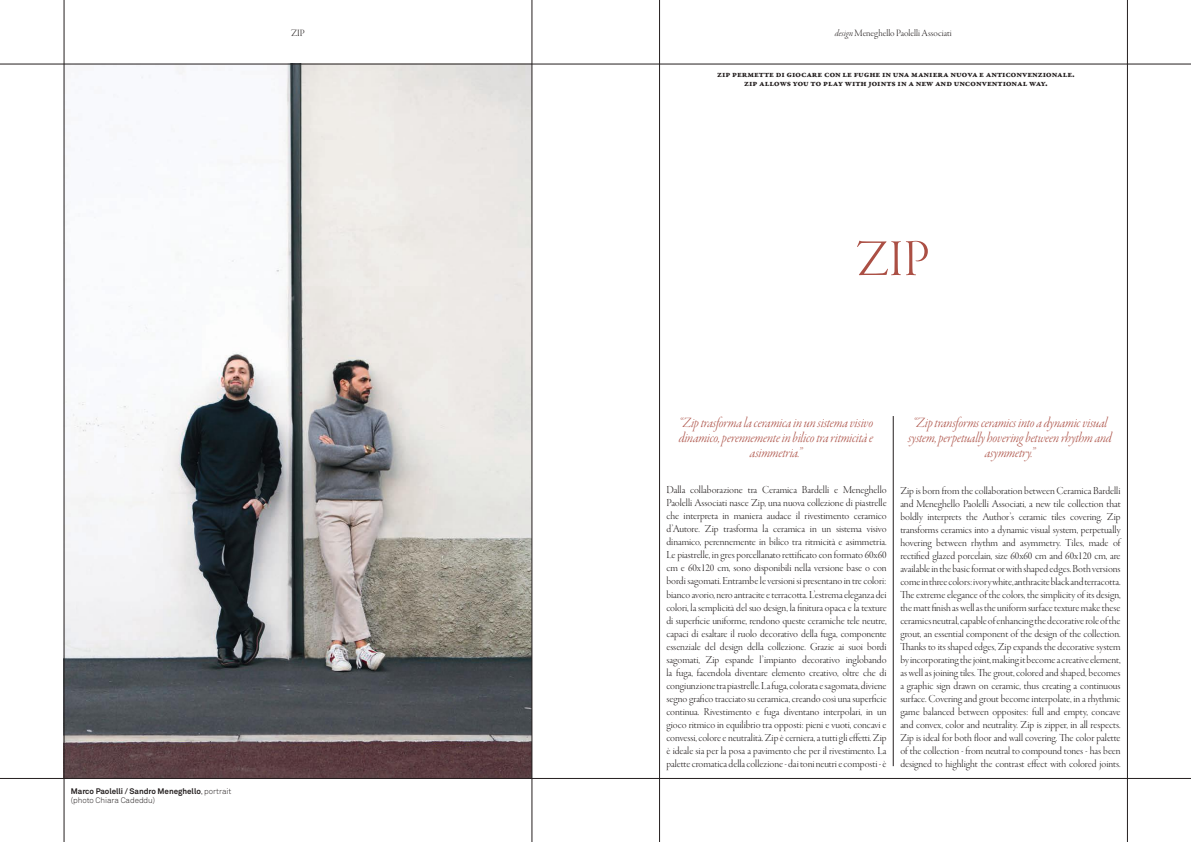
<style>
.page{position:relative;width:1191px;height:842px;background:#fff}
.page>*{position:absolute;margin:0;border:0;box-sizing:border-box;transform-origin:0 0}
.t1{font:53px "Garamond Premr Pro Lt Disp";color:#ab4f44}
.t2{font:15px/15px "Garamond Premr Pro Lt It Disp";letter-spacing:-.01em;color:#ab4f44;text-align:center}
.t3{font:11px/13px "Garamond Premr Pro Lt Disp";letter-spacing:-.005em;color:#241f1f;text-align:justify}
.t4{font:10px "Garamond Premr Pro Lt Disp";letter-spacing:.005em;color:#241f1f}
.t5{font:9px/9px "Garamond Premr Pro Bd Capt";letter-spacing:-.015em;color:#241f1f;text-align:center}
.t6{font:700 8px/9px "Akkurat";letter-spacing:-.005em;color:#241f1f}
.s1{font-family:"Garamond Premr Pro Lt It Disp"}
.s2{font-weight:300}
</style>
<div class="page">
<img style="left:65px;top:65px;width:466px;height:713px">
<hr style="left:893px;top:416px;width:1px;height:350px;background:#241f1f">
<hr style="left:0;top:64px;width:1191px;height:1px;background:#241f1f">
<hr style="left:0;top:778px;width:1191px;height:1px;background:#241f1f">
<hr style="left:64px;top:0;width:1px;height:842px;background:#241f1f">
<hr style="left:659px;top:0;width:1px;height:842px;background:#241f1f">
<hr style="left:531px;top:0;width:1px;height:842px;background:#241f1f">
<hr style="left:1127px;top:0;width:1px;height:842px;background:#241f1f">
<p class="t4" style="left:291px;top:27px;width:15px">ZIP</p>
<p class="t4" style="left:834px;top:27px;width:119px"><span class="s1">design</span> Meneghello Paolelli Associati</p>
<p class="t5" style="left:717px;top:70px;width:359px">zip permette di giocare con le fughe in una maniera nuova e anticonvenzionale. zip allows you to play with joints in a new and unconventional way.</p>
<p class="t6" style="left:71px;top:787px;width:162px">Marco Paolelli / Sandro Meneghello<span class="s2">, portrait (photo Chiara Cadeddu)</span></p>
<h1 class="t1" style="left:856px;top:230px;width:75px">ZIP</h1>
<h2 class="t2" style="left:678px;top:416px;width:196px">“Zip trasforma la ceramica in un sistema visivo dinamico, perennemente in bilico tra ritmicità e asimmetria.”</h2>
<h2 class="t2" style="left:908px;top:416px;width:205px">“Zip transforms ceramics into a dynamic visual system, perpetually hovering between rhythm and asymmetry.”</h2>
<p class="t3" style="left:666px;top:484px;width:222px">Dalla collaborazione tra Ceramica Bardelli e Meneghello Paolelli Associati nasce Zip, una nuova collezione di piastrelle che interpreta in maniera audace il rivestimento ceramico d’Autore. Zip trasforma la ceramica in un sistema visivo dinamico, perennemente in bilico tra ritmicità e asimmetria.<br>Le piastrelle, in gres porcellanato rettificato con formato 60x60 cm e 60x120 cm, sono disponibili nella versione base o con bordi sagomati. Entrambe le versioni si presentano in tre colori: bianco avorio, nero antracite e terracotta. L’estrema eleganza dei colori, la semplicità del suo design, la finitura opaca e la texture di superficie uniforme, rendono queste ceramiche tele neutre, capaci di esaltare il ruolo decorativo della fuga, componente essenziale del design della collezione. Grazie ai suoi bordi sagomati, Zip espande l’impianto decorativo inglobando la fuga, facendola diventare elemento creativo, oltre che di congiunzione tra piastrelle. La fuga, colorata e sagomata, diviene segno grafico tracciato su ceramica, creando così una superficie continua. Rivestimento e fuga diventano interpolari, in un gioco ritmico in equilibrio tra opposti: pieni e vuoti, concavi e convessi, colore e neutralità. Zip è cerniera, a tutti gli effetti. Zip è ideale sia per la posa a pavimento che per il rivestimento. La palette cromatica della collezione - dai toni neutri e composti - è</p>
<p class="t3" style="left:900px;top:484px;width:222px">Zip is born from the collaboration between Ceramica Bardelli and Meneghello Paolelli Associati, a new tile collection that boldly interprets the Author’s ceramic tiles covering. Zip transforms ceramics into a dynamic visual system, perpetually hovering between rhythm and asymmetry. Tiles, made of rectified glazed porcelain, size 60x60 cm and 60x120 cm, are available in the basic format or with shaped edges. Both versions come in three colors: ivory white, anthracite black and terracotta.<br>The extreme elegance of the colors, the simplicity of its design, the matt finish as well as the uniform surface texture make these ceramics neutral, capable of enhancing the decorative role of the grout, an essential component of the design of the collection.<br>Thanks to its shaped edges, Zip expands the decorative system by incorporating the joint, making it become a creative element, as well as joining tiles. The grout, colored and shaped, becomes a graphic sign drawn on ceramic, thus creating a continuous surface. Covering and grout become interpolate, in a rhythmic game balanced between opposites: full and empty, concave and convex, color and neutrality. Zip is zipper, in all respects.<br>Zip is ideal for both floor and wall covering. The color palette of the collection - from neutral to compound tones - has been designed to highlight the contrast effect with colored joints.</p>
</div>
